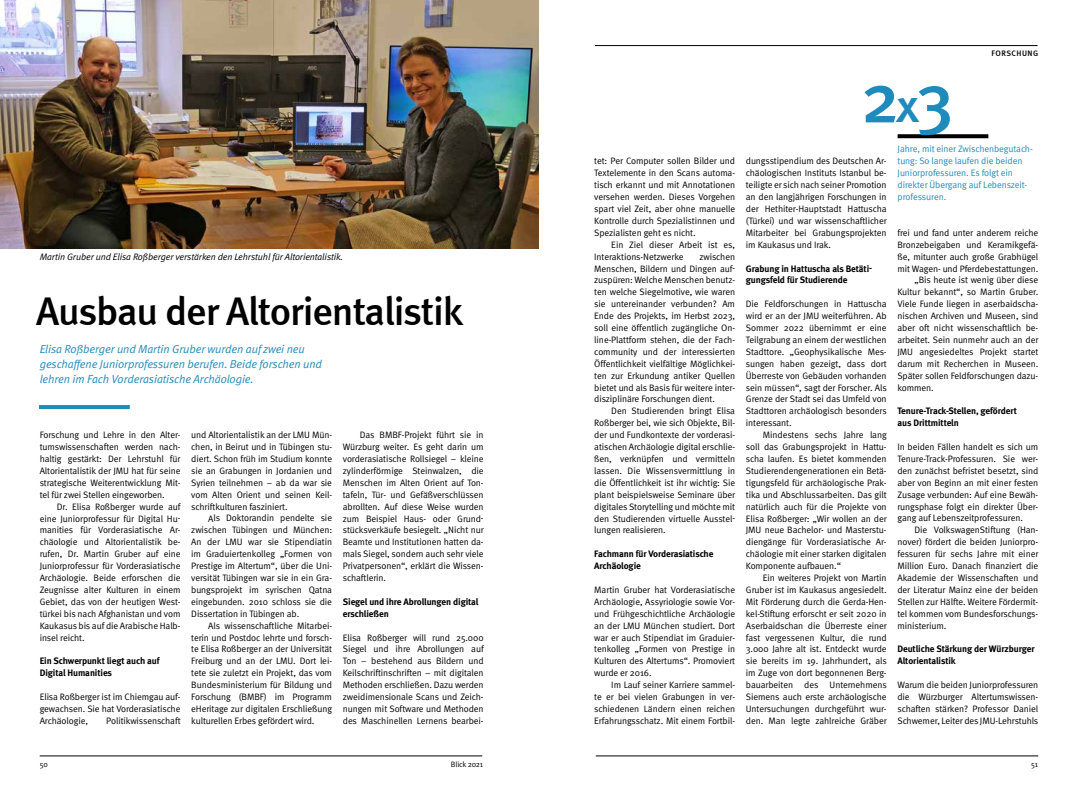
<style>
.page{position:relative;width:1078px;height:794px;background:#fff}
.page>*{position:absolute;margin:0;border:0;box-sizing:border-box;transform-origin:0 0}
.t1{font:500 70px "Meta";color:#1f8bbd}
.t2{font:500 40px "Meta";letter-spacing:-.025em;color:#000}
.t3{font:italic 11.5px/14.8px "Meta Normal";letter-spacing:-.01em;color:#1f8bbd}
.t4{font:9.3px/11.9px "Meta Normal";letter-spacing:-.01em;color:#000;text-align:justify}
.t5{font:700 9.3px/11.9px "Meta";letter-spacing:-.01em;color:#000}
.t6{font:9.3px/11.9px "Meta Normal";letter-spacing:-.01em;color:#1f8bbd}
.t7{font:italic 9.3px "Meta Normal";letter-spacing:-.01em;color:#000}
.t8{font:500 8px "Meta";letter-spacing:.06em;color:#000}
.t9{font:7.8px "Meta Normal";letter-spacing:-.02em;color:#000}
.s1{font-size:48px}
</style>
<div class="page">
<hr style="left:40px;top:755px;width:442px;height:1px;background:#000">
<hr style="left:595px;top:755px;width:442px;height:1px;background:#000">
<hr style="left:595px;top:45px;width:442px;height:1px;background:#000">
<svg style="left:897px;top:134px;width:91px;height:4px"></svg>
<hr style="left:39px;top:405px;width:91px;height:4px;background:#1f8bbd">
<img style="left:0;top:0;width:539px;height:248px">
<p class="t7" style="left:40px;top:251px;width:304px">Martin Gruber und Elisa Roßberger verstärken den Lehrstuhl für Altorientalistik.</p>
<h3 class="t2" style="left:36px;top:288px;width:428px">Ausbau der Altorientalistik</h3>
<p class="t3" style="left:40px;top:341px;width:284px">Elisa Roßberger und Martin Gruber wurden auf zwei neu geschaffene Juniorprofessuren berufen. Beide forschen und lehren im Fach Vorderasiatische Archäologie.</p>
<p class="t4" style="left:40px;top:429px;width:142px">Forschung und Lehre in den Alter&shy;tumswissenschaften werden nach&shy;haltig gestärkt: Der Lehrstuhl für Altorientalistik der JMU hat für seine strategische Weiterentwicklung Mit&shy;tel für zwei Stellen eingeworben.</p>
<p class="t4" style="left:40px;top:500px;width:142px;text-indent:17px">Dr. Elisa Roßberger wurde auf eine Juniorprofessur für Digital Hu&shy;manities für Vorderasiatische Ar&shy;chäologie und Altorientalistik be&shy;rufen, Dr. Martin Gruber auf eine Juniorprofessur für Vorderasiatische Archäologie. Beide erforschen die Zeugnisse alter Kulturen in einem Gebiet, das von der heutigen West&shy;türkei bis nach Afghanistan und vom Kaukasus bis auf die Arabische Halb&shy;insel reicht.</p>
<h4 class="t5" style="left:40px;top:655px;width:121px">Ein Schwerpunkt liegt auch auf<br>Digital Humanities</h4>
<p class="t4" style="left:40px;top:691px;width:142px">Elisa Roßberger ist im Chiemgau auf&shy;gewachsen. Sie hat Vorderasiatische Archäologie,</p>
<p class="t4" style="left:106px;top:714px;width:76px">Politikwissenschaft</p>
<p class="t4" style="left:191px;top:429px;width:142px">und Altorientalistik an der LMU Mün&shy;chen, in Beirut und in Tübingen stu&shy;diert. Schon früh im Studium konnte sie an Grabungen in Jordanien und Syrien teilnehmen – ab da war sie vom Alten Orient und seinen Keil&shy;schriftkulturen fasziniert.</p>
<p class="t4" style="left:191px;top:512px;width:142px;text-indent:17px">Als Doktorandin pendelte sie zwischen Tübingen und München:<br>An der LMU war sie Stipendiatin im Graduiertenkolleg „Formen von Prestige im Altertum“, über die Uni&shy;versität Tübingen war sie in ein Gra&shy;bungsprojekt im syrischen Qatna eingebunden. 2010 schloss sie die Dissertation in Tübingen ab.</p>
<p class="t4" style="left:191px;top:619px;width:142px;text-indent:17px">Als wissenschaftliche Mitarbei&shy;terin und Postdoc lehrte und forsch&shy;te Elisa Roßberger an der Universität Freiburg und an der LMU. Dort lei&shy;tete sie zuletzt ein Projekt, das vom Bundesministerium für Bildung und Forschung (BMBF) im Programm eHeritage zur digitalen Erschließung kulturellen Erbes gefördert wird.</p>
<p class="t4" style="left:343px;top:429px;width:142px;text-indent:17px">Das BMBF-Projekt führt sie in Würzburg weiter. Es geht darin um vorderasiatische Rollsiegel – kleine zylinderförmige Steinwalzen, die Menschen im Alten Orient auf Ton&shy;tafeln, Tür- und Gefäßverschlüssen abrollten. Auf diese Weise wurden zum Beispiel Haus- oder Grund&shy;stücksverkäufe besiegelt. „Nicht nur Beamte und Institutionen hatten da&shy;mals Siegel, sondern auch sehr viele Privatpersonen“, erklärt die Wissen&shy;schaftlerin.</p>
<h4 class="t5" style="left:343px;top:595px;width:137px">Siegel und ihre Abrollungen digital erschließen</h4>
<p class="t4" style="left:343px;top:631px;width:142px">Elisa Roßberger will rund 25.000<br>Siegel und ihre Abrollungen auf Ton – bestehend aus Bildern und Keilschriftinschriften – mit digitalen Methoden erschließen. Dazu werden zweidimensionale Scans und Zeich&shy;nungen mit Software und Methoden des Maschinellen Lernens bearbei-</p>
<p class="t8" style="left:991px;top:49px;width:48px">FORSCHUNG</p>
<p class="t4" style="left:594px;top:155px;width:142px">tet: Per Computer sollen Bilder und Textelemente in den Scans automa&shy;tisch erkannt und mit Annotationen versehen werden. Dieses Vorgehen spart viel Zeit, aber ohne manuelle Kontrolle durch Spezialistinnen und Spezialisten geht es nicht.</p>
<p class="t4" style="left:594px;top:238px;width:142px;text-indent:17px">Ein Ziel dieser Arbeit ist es,<br>Interaktions-Netzwerke</p>
<p class="t4" style="left:594px;top:250px;width:142px;text-indent:105px">zwischen Menschen, Bildern und Dingen auf&shy;zuspüren: Welche Menschen benutz&shy;ten welche Siegelmotive, wie waren sie untereinander verbunden? Am Ende des Projekts, im Herbst 2023, soll eine öffentlich zugängliche On&shy;line-Plattform stehen, die der Fach&shy;community und der interessierten Öffentlichkeit vielfältige Möglichkei&shy;ten zur Erkundung antiker Quellen bietet und als Basis für weitere inter&shy;disziplinäre Forschungen dient.</p>
<p class="t4" style="left:594px;top:405px;width:142px;text-indent:17px">Den Studierenden bringt Elisa Roßberger bei, wie sich Objekte, Bil&shy;der und Fundkontexte der vorderasi&shy;atischen Archäologie digital erschlie&shy;ßen, verknüpfen und vermitteln lassen. Die Wissensvermittlung in die Öffentlichkeit ist ihr wichtig: Sie plant beispielsweise Seminare über digitales Storytelling und möchte mit den Studierenden virtuelle Ausstel&shy;lungen realisieren.</p>
<h4 class="t5" style="left:594px;top:548px;width:121px">Fachmann für Vorderasiatische<br>Archäologie</h4>
<p class="t4" style="left:594px;top:583px;width:142px">Martin Gruber hat Vorderasiatische Archäologie, Assyriologie sowie Vor&shy;und Frühgeschichtliche Archäologie an der LMU München studiert. Dort war er auch Stipendiat im Graduier&shy;tenkolleg „Formen von Prestige in Kulturen des Altertums“. Promoviert wurde er 2016.</p>
<p class="t4" style="left:594px;top:679px;width:142px;text-indent:17px">Im Lauf seiner Karriere sammel&shy;te er bei vielen Grabungen in ver&shy;schiedenen Ländern einen reichen Erfahrungsschatz. Mit einem Fortbil-</p>
<p class="t1" style="left:860px;top:58px;width:94px">2<span class="s1">x</span>3</p>
<p class="t4" style="left:745px;top:155px;width:142px">dungsstipendium des Deutschen Ar&shy;chäologischen Instituts Istanbul be&shy;teiligte er sich nach seiner Promotion an den langjährigen Forschungen in der Hethiter-Hauptstadt Hattuscha (Türkei) und war wissenschaftlicher Mitarbeiter bei Grabungsprojekten im Kaukasus und Irak.</p>
<h4 class="t5" style="left:745px;top:262px;width:128px">Grabung in Hattuscha als Betäti&shy;gungsfeld für Studierende</h4>
<p class="t4" style="left:745px;top:298px;width:142px">Die Feldforschungen in Hattuscha wird er an der JMU weiterführen. Ab Sommer 2022 übernimmt er eine Teilgrabung an einem der westlichen Stadttore. „Geophysikalische Mes&shy;sungen haben gezeigt, dass dort Überreste von Gebäuden vorhanden sein müssen“, sagt der Forscher. Als Grenze der Stadt sei das Umfeld von Stadttoren archäologisch besonders interessant.</p>
<p class="t4" style="left:745px;top:429px;width:142px;text-indent:17px">Mindestens sechs Jahre lang soll das Grabungsprojekt in Hattu&shy;scha laufen. Es bietet kommenden Studierendengenerationen ein Betä&shy;tigungsfeld für archäologische Prak&shy;tika und Abschlussarbeiten. Das gilt natürlich auch für die Projekte von Elisa Roßberger: „Wir wollen an der JMU neue Bachelor- und Masterstu&shy;diengänge für Vorderasiatische Ar&shy;chäologie mit einer starken digitalen Komponente aufbauen.“</p>
<p class="t4" style="left:745px;top:572px;width:142px;text-indent:17px">Ein weiteres Projekt von Martin Gruber ist im Kaukasus angesiedelt.<br>Mit Förderung durch die Gerda-Hen&shy;kel-Stiftung erforscht er seit 2020 in Aserbaidschan die Überreste einer fast vergessenen Kultur, die rund</p>
<p class="t4" style="left:745px;top:643px;width:142px">3.000 Jahre alt ist. Entdeckt wurde sie bereits im 19. Jahrhundert, als im Zuge von dort begonnenen Berg&shy;bauarbeiten des Unternehmens Siemens auch erste archäologische Untersuchungen durchgeführt wur&shy;den. Man legte zahlreiche Gräber</p>
<p class="t6" style="left:897px;top:143px;width:137px">Jahre, mit einer Zwischenbegutach&shy;tung: So lange laufen die beiden<br>Juniorprofessuren. Es folgt ein direkter Übergang auf Lebenszeit&shy;professuren.</p>
<p class="t4" style="left:897px;top:226px;width:142px">frei und fand unter anderem reiche Bronzebeigaben und Keramikgefä&shy;ße, mitunter auch große Grabhügel mit Wagen- und Pferdebestattungen.</p>
<p class="t4" style="left:897px;top:274px;width:142px;text-indent:17px">„Bis heute ist wenig über diese Kultur bekannt“, so Martin Gruber.<br>Viele Funde liegen in aserbaidscha&shy;nischen Archiven und Museen, sind aber oft nicht wissenschaftlich be&shy;arbeitet. Sein nunmehr auch an der JMU angesiedeltes Projekt startet darum mit Recherchen in Museen.<br>Später sollen Feldforschungen dazu&shy;kommen.</p>
<h4 class="t5" style="left:897px;top:405px;width:121px">Tenure-Track-Stellen, gefördert aus Drittmitteln</h4>
<p class="t4" style="left:897px;top:441px;width:142px">In beiden Fällen handelt es sich um Tenure-Track-Professuren. Sie wer&shy;den zunächst befristet besetzt, sind aber von Beginn an mit einer festen Zusage verbunden: Auf eine Bewäh&shy;rungsphase folgt ein direkter Über&shy;gang auf Lebenszeitprofessuren.</p>
<p class="t4" style="left:897px;top:524px;width:142px;text-indent:17px">Die VolkswagenStiftung (Han&shy;nover) fördert die beiden Juniorpro&shy;fessuren für sechs Jahre mit einer Million Euro. Danach finanziert die Akademie der Wissenschaften und der Literatur Mainz eine der beiden Stellen zur Hälfte. Weitere Fördermit&shy;tel kommen vom Bundesforschungs&shy;ministerium.</p>
<h4 class="t5" style="left:897px;top:643px;width:139px">Deutliche Stärkung der Würzburger<br>Altorientalistik</h4>
<p class="t4" style="left:897px;top:679px;width:142px">Warum die beiden Juniorprofessuren die Würzburger Altertumswissen&shy;schaften stärken? Professor Daniel Schwemer, Leiter des JMU-Lehrstuhls</p>
<p class="t9" style="left:40px;top:759px;width:10px">50</p>
<p class="t9" style="left:451px;top:759px;width:34px">Blick 2021</p>
<p class="t9" style="left:1030px;top:759px;width:9px">51</p>
</div>
